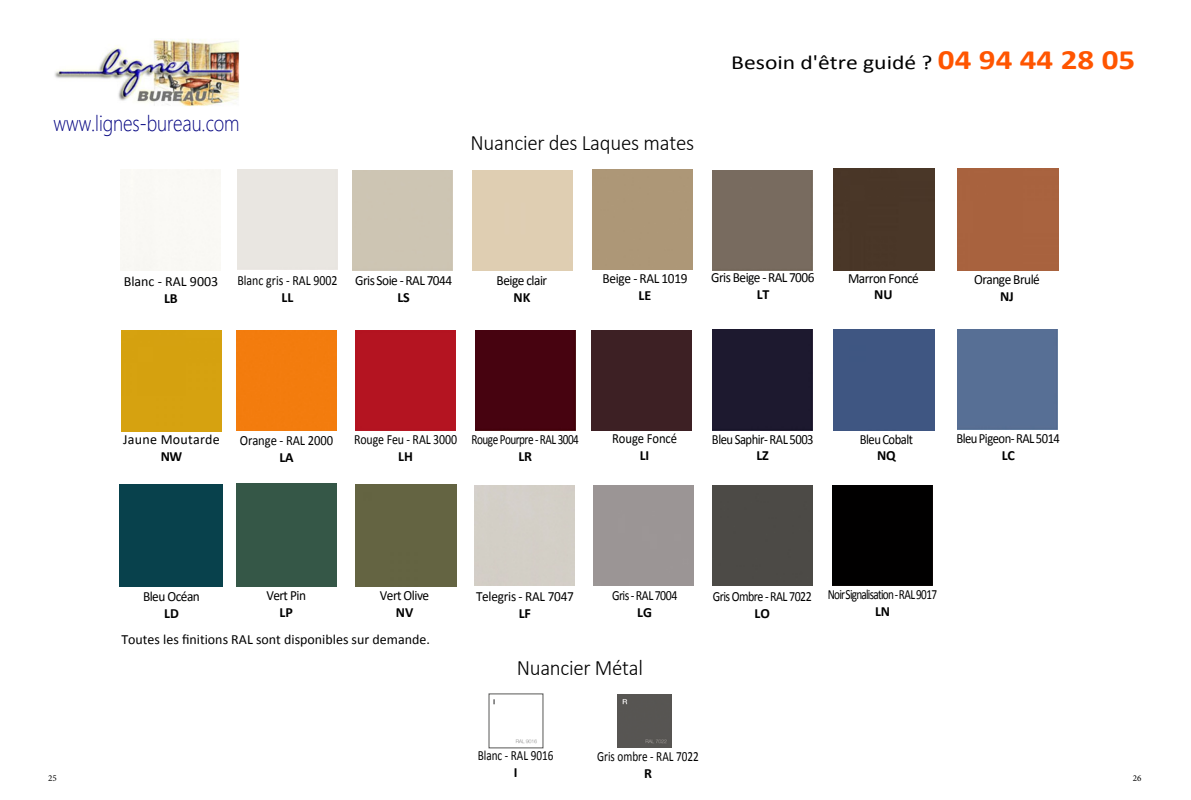
<style>
.page{position:relative;width:1191px;height:800px;background:#fff}
.page>*{position:absolute;margin:0;border:0;box-sizing:border-box;transform-origin:0 0}
.t1{font:300 22px "Calibri";letter-spacing:-.01em;color:#000;scale:.95 1}
.t2{font:300 22px "Segoe UI";letter-spacing:-.005em;color:#000080;scale:.85 1}
.t3{font:20px "Calibri";color:#000;scale:1.18 1}
.t4{font:14px "Calibri";letter-spacing:-.035em;color:#000;scale:.95 1}
.t5{font:14px "Calibri";color:#000}
.t6{font:700 14px "Calibri";color:#000}
.t7{font:14px "Calibri";letter-spacing:-.035em;color:#000;scale:.9 1}
.t8{font:14px "Calibri";color:#000;scale:.8 1}
.t9{font:14px "Calibri";letter-spacing:-.035em;color:#000;scale:.85 1}
.t10{font:14px "Calibri";letter-spacing:-.065em;color:#000;scale:.8 1}
.t11{font:14px "Calibri";letter-spacing:-.035em;color:#000;scale:.8 1}
.t12{font:14px "Calibri";color:#000;scale:.85 1}
.t13{font:14px "Calibri";letter-spacing:-.01em;color:#000;scale:.85 1}
.t14{font:14px "Calibri";letter-spacing:-.01em;color:#000;scale:.9 1}
.t15{font:14px "Calibri";letter-spacing:.02em;color:#000}
.t16{font:14px "Calibri";letter-spacing:-.005em;color:#000;scale:.9 1}
.t17{font:700 14px "Calibri";color:#000}
.t18{font:9px "Minion Pro";color:#000}
.s1{font-weight:700;font-size:28px;color:#f50}
</style>
<div class="page">
<div style="left:957px;top:330px;width:100px;height:100px;background:#576f95"></div>
<div style="left:712px;top:485px;width:100px;height:100px;background:#4c4a46"></div>
<div style="left:712px;top:170px;width:100px;height:100px;background:#786b5f"></div>
<div style="left:237px;top:330px;width:100px;height:100px;background:#f37c0d"></div>
<div style="left:355px;top:330px;width:100px;height:100px;background:#b41421"></div>
<div style="left:475px;top:330px;width:100px;height:100px;background:#470310"></div>
<div style="left:712px;top:330px;width:100px;height:100px;background:#1d192f"></div>
<div style="left:832px;top:485px;width:100px;height:100px;background:#010000"></div>
<img style="left:488px;top:694px;width:49px;height:53px">
<div style="left:617px;top:694px;width:54px;height:53px;background:#575553"></div>
<img style="left:54px;top:39px;width:185px;height:67px">
<div style="left:833px;top:169px;width:102px;height:101px;background:#4a3728"></div>
<div style="left:957px;top:168px;width:101px;height:102px;background:#a8623e"></div>
<div style="left:121px;top:330px;width:101px;height:101px;background:#d6a210"></div>
<div style="left:591px;top:330px;width:101px;height:100px;background:#3d2024"></div>
<div style="left:833px;top:329px;width:101px;height:101px;background:#3f5682"></div>
<div style="left:119px;top:484px;width:104px;height:102px;background:#08414c"></div>
<div style="left:237px;top:484px;width:100px;height:102px;background:#355747"></div>
<div style="left:355px;top:484px;width:101px;height:102px;background:#646442"></div>
<h1 class="t2" style="left:54px;top:105px;width:220px">www.lignes-bureau.com</h1>
<h1 class="t1" style="left:470px;top:129px;width:237px">Nuancier des Laques mates</h1>
<h2 class="t3" style="left:731px;top:49px;width:344px">Besoin d'être guidé ? <span class="s1">04 94</span> <span class="s1">44 28 05</span></h2>
<p class="t5" style="left:124px;top:272px;width:96px">Blanc - RAL 9003</p>
<p class="t6" style="left:164px;top:288px;width:15px">LB</p>
<p class="t12" style="left:237px;top:271px;width:119px">Blanc gris - RAL 9002</p>
<p class="t6" style="left:281px;top:287px;width:13px">LL</p>
<p class="t4" style="left:355px;top:271px;width:104px">Gris Soie - RAL 7044</p>
<p class="t6" style="left:397px;top:287px;width:14px">LS</p>
<p class="t4" style="left:496px;top:271px;width:55px">Beige clair</p>
<p class="t6" style="left:513px;top:287px;width:18px">NK</p>
<p class="t4" style="left:602px;top:268px;width:91px">Beige - RAL 1019</p>
<p class="t6" style="left:638px;top:285px;width:14px">LE</p>
<p class="t4" style="left:711px;top:268px;width:110px">Gris Beige - RAL 7006</p>
<p class="t6" style="left:756px;top:284px;width:14px">LT</p>
<p class="t4" style="left:848px;top:268px;width:76px">Marron Foncé</p>
<p class="t6" style="left:874px;top:285px;width:20px">NU</p>
<p class="t4" style="left:974px;top:269px;width:71px">Orange Brulé</p>
<p class="t6" style="left:1000px;top:286px;width:15px">NJ</p>
<p class="t15" style="left:123px;top:429px;width:98px">Jaune Moutarde</p>
<p class="t6" style="left:161px;top:446px;width:23px">NW</p>
<p class="t14" style="left:240px;top:430px;width:105px">Orange - RAL 2000</p>
<p class="t6" style="left:279px;top:447px;width:16px">LA</p>
<p class="t13" style="left:354px;top:429px;width:123px">Rouge Feu - RAL 3000</p>
<p class="t6" style="left:398px;top:446px;width:16px">LH</p>
<p class="t11" style="left:471px;top:429px;width:136px">Rouge Pourpre - RAL 3004</p>
<p class="t6" style="left:518px;top:446px;width:15px">LR</p>
<p class="t16" style="left:612px;top:429px;width:74px">Rouge Foncé</p>
<p class="t6" style="left:640px;top:445px;width:11px">LI</p>
<p class="t7" style="left:712px;top:429px;width:114px">Bleu Saphir- RAL 5003</p>
<p class="t6" style="left:756px;top:446px;width:14px">LZ</p>
<p class="t7" style="left:860px;top:429px;width:61px">BleuCobalt</p>
<p class="t6" style="left:877px;top:446px;width:20px">NQ</p>
<p class="t7" style="left:956px;top:428px;width:117px">BleuPigeon-RAL5014</p>
<p class="t6" style="left:1001px;top:445px;width:15px">LC</p>
<p class="t4" style="left:143px;top:586px;width:61px">Bleu Océan</p>
<p class="t6" style="left:164px;top:603px;width:16px">LD</p>
<p class="t4" style="left:266px;top:585px;width:43px">Vert Pin</p>
<p class="t6" style="left:279px;top:602px;width:15px">LP</p>
<p class="t4" style="left:380px;top:586px;width:53px">Vert Olive</p>
<p class="t6" style="left:396px;top:602px;width:19px">NV</p>
<p class="t4" style="left:476px;top:587px;width:105px">Telegris - RAL 7047</p>
<p class="t6" style="left:519px;top:603px;width:14px">LF</p>
<p class="t9" style="left:612px;top:585px;width:78px">Gris - RAL 7004</p>
<p class="t6" style="left:637px;top:602px;width:16px">LG</p>
<p class="t9" style="left:712px;top:586px;width:118px">Gris Ombre - RAL 7022</p>
<p class="t6" style="left:754px;top:603px;width:17px">LO</p>
<p class="t10" style="left:827px;top:584px;width:138px">NoirSignalisation -RAL 9017</p>
<p class="t6" style="left:875px;top:601px;width:16px">LN</p>
<p class="t5" style="left:121px;top:629px;width:310px">Toutes les finitions RAL sont disponibles sur demande.</p>
<h1 class="t1" style="left:516px;top:654px;width:135px">Nuancier Métal</h1>
<p class="t8" style="left:478px;top:745px;width:96px">Blanc - RAL 9016</p>
<p class="t17" style="left:513px;top:762px;width:5px">I</p>
<p class="t8" style="left:597px;top:746px;width:129px">Gris ombre - RAL 7022</p>
<p class="t17" style="left:644px;top:763px;width:9px">R</p>
<p class="t18" style="left:48px;top:772px;width:10px">25</p>
<p class="t18" style="left:1132px;top:772px;width:10px">26</p>
</div>
